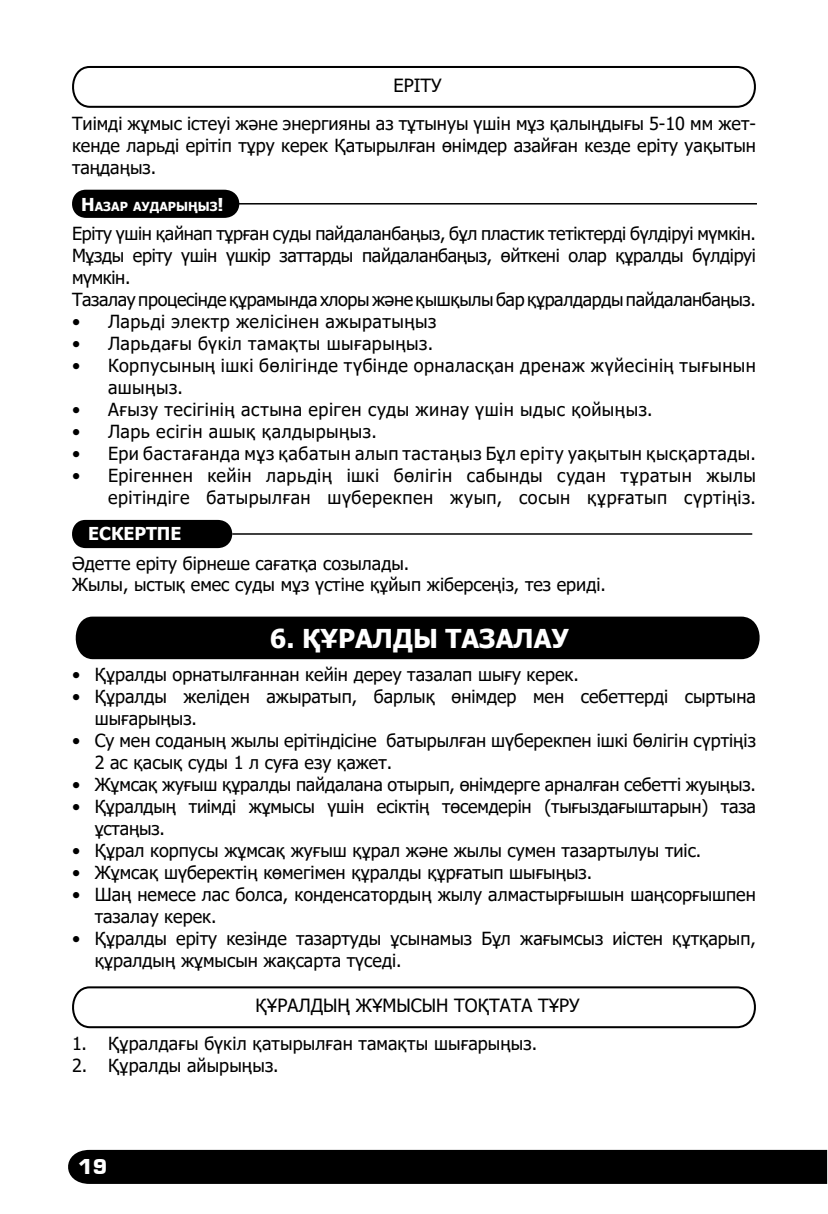
<style>
.page{position:relative;width:828px;height:1214px;background:#fff}
.page>*{position:absolute;margin:0;border:0;box-sizing:border-box;transform-origin:0 0}
.t1{font:700 26px "Tahoma";color:#fff}
.t2{font:700 20px "Europe";color:#fff}
.t3{font:18.2px "Tahoma";color:#000}
.t4{font:18px/22px "Tahoma";color:#000}
.t5{font:18px/22px "Tahoma";letter-spacing:.03em;color:#000;text-align:right}
.t6{font:18px/22px "Tahoma";letter-spacing:-.02em;color:#000}
.t7{font:18px/22px "Tahoma";letter-spacing:.025em;color:#000}
.t8{font:700 17.8px "Tahoma";color:#fff}
.t9{font:700 12.4px "Tahoma";color:#fff}
.s1{font-size:17.8px}
</style>
<div class="page">
<div style="left:68px;top:1149px;width:759px;height:34px;background:#000"></div>
<svg style="left:72px;top:66px;width:684px;height:42px"></svg>
<svg style="left:72px;top:189px;width:173px;height:29px;background:#171717"></svg>
<hr style="left:236px;top:203px;width:521px;height:1px;background:#000">
<svg style="left:72px;top:519px;width:165px;height:29px;background:#171717"></svg>
<hr style="left:232px;top:533px;width:520px;height:1px;background:#000">
<div style="left:75px;top:616px;width:685px;height:43px;background:#000"></div>
<svg style="left:72px;top:986px;width:684px;height:43px"></svg>
<p class="t3" style="left:393px;top:73px;width:50px">ЕРІТУ</p>
<p class="t4" style="left:72px;top:113px;width:685px;text-align:justify">Тиімді жұмыс істеуі және энергияны аз тұтынуы үшін мұз қалыңдығы 5-10 мм жет&shy;кенде ларьді ерітіп тұру керек Қатырылған өнімдер азайған кезде еріту уақытын таңдаңыз.</p>
<p class="t9" style="left:81px;top:198px;width:23px"><span class="s1">Н</span>азар</p>
<p class="t9" style="left:133px;top:198px;width:11px">аудары</p>
<p class="t9" style="left:188px;top:198px;width:37px">ңыз<span class="s1">!</span></p>
<p class="t6" style="left:72px;top:223px;width:685px">Еріту үшін қайнап тұрған суды пайдаланбаңыз, бұл пластик тетіктерді бүлдіруі мүмкін.<br>Мұзды еріту үшін үшкір заттарды пайдаланбаңыз, өйткені олар құралды бүлдіруі мүмкін.<br>Тазалау процесінде құрамында хлоры және қышқылы бар құралдарды пайдаланбаңыз.</p>
<p class="t5" style="left:72px;top:311px;width:366px">• Ларьді электр желісінен ажыратыңыз</p>
<p class="t5" style="left:72px;top:333px;width:362px">• Ларьдағы бүкіл тамақты шығарыңыз.</p>
<p class="t7" style="left:108px;top:355px;width:649px;text-indent:-36px">• Корпусының ішкі бөлігінде түбінде орналасқан дренаж жүйесінің тығынын ашыңыз.</p>
<p class="t7" style="left:72px;top:399px;width:582px">• Ағызу тесігінің астына еріген суды жинау үшін ыдыс қойыңыз.</p>
<p class="t5" style="left:72px;top:421px;width:306px">• Ларь есігін ашық қалдырыңыз.</p>
<p class="t5" style="left:72px;top:443px;width:685px">• Ери бастағанда мұз қабатын алып тастаңыз Бұл еріту уақытын қысқартады.</p>
<p class="t5" style="left:72px;top:465px;width:685px">• Ерігеннен кейін ларьдің ішкі бөлігін сабынды судан тұратын жылы ерітіндіге батырылған шүберекпен жуып, сосын құрғатып сүртіңіз.</p>
<p class="t8" style="left:88px;top:520px;width:95px">ЕСКЕРТПЕ</p>
<p class="t4" style="left:72px;top:553px;width:535px">Әдетте еріту бірнеше сағатқа созылады.<br>Жылы, ыстық емес суды мұз үстіне құйып жіберсеңіз, тез ериді.</p>
<h1 class="t1" style="left:270px;top:620px;width:300px">6. ҚҰРАЛДЫ ТАЗАЛАУ</h1>
<p class="t4" style="left:72px;top:664px;width:508px">• Құралды орнатылғаннан кейін дереу тазалап шығу керек.</p>
<p class="t4" style="left:95px;top:686px;width:663px;text-indent:-23px">• Құралды желіден ажыратып, барлық өнімдер мен себеттерді сыртына шығарыңыз.</p>
<p class="t4" style="left:95px;top:730px;width:663px;text-indent:-23px">• Су мен соданың жылы ерітіндісіне батырылған шүберекпен ішкі бөлігін сүртіңіз<br>2 ас қасық суды 1 л суға езу қажет.</p>
<p class="t4" style="left:72px;top:774px;width:685px">• Жұмсақ жуғыш құралды пайдалана отырып, өнімдерге арналған себетті жуыңыз.</p>
<p class="t4" style="left:95px;top:796px;width:663px;text-indent:-23px">• Құралдың тиімді жұмысы үшін есіктің төсемдерін (тығыздағыштарын) таза ұстаңыз.</p>
<p class="t4" style="left:72px;top:840px;width:631px">• Құрал корпусы жұмсақ жуғыш құрал және жылы сумен тазартылуы тиіс.</p>
<p class="t4" style="left:72px;top:862px;width:522px">• Жұмсақ шүберектің көмегімен құралды құрғатып шығыңыз.</p>
<p class="t4" style="left:95px;top:884px;width:662px;text-indent:-23px">• Шаң немесе лас болса, конденсатордың жылу алмастырғышын шаңсорғышпен тазалау керек.</p>
<p class="t4" style="left:95px;top:928px;width:663px;text-indent:-23px">• Құралды еріту кезінде тазартуды ұсынамыз Бұл жағымсыз иістен құтқарып, құралдың жұмысын жақсарта түседі.</p>
<p class="t3" style="left:255px;top:993px;width:326px">ҚҰРАЛДЫҢ ЖҰМЫСЫН ТОҚТАТА ТҰРУ</p>
<p class="t4" style="left:72px;top:1033px;width:467px">1. Құралдағы бүкіл қатырылған тамақты шығарыңыз.</p>
<p class="t4" style="left:72px;top:1055px;width:208px">2. Құралды айырыңыз.</p>
<p class="t2" style="left:78px;top:1154px;width:30px">19</p>
</div>
